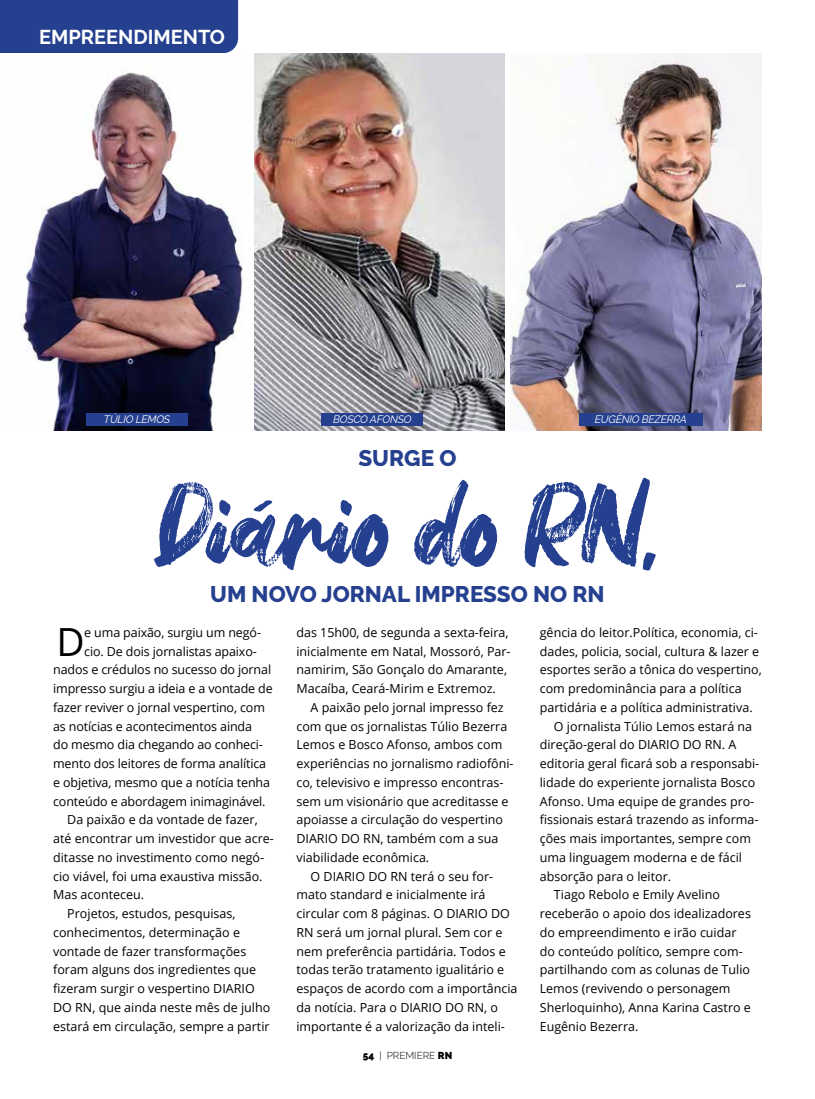
<style>
.page{position:relative;width:815px;height:1099px;background:#fff}
.page>*{position:absolute;margin:0;border:0;box-sizing:border-box;transform-origin:0 0}
.t1{font:108.88px "Hey October";letter-spacing:-.01em;color:#25408f}
.t2{font:38.75px "Open Sans";color:#000}
.t3{font:800 22.5px "Raleway";color:#25408f}
.t4{font:700 20px "Raleway";color:#fff}
.t5{font:12.5px/18.8px "Open Sans";color:#000}
.t6{font:italic 10.75px "Raleway";letter-spacing:-.02em;color:#fff}
.t7{font:300 10px "Raleway";color:#000}
.s1{font-weight:900}
</style>
<div class="page">
<div style="left:0;top:0;width:238px;height:53px;background:#25408f"></div>
<img style="left:21px;top:71px;width:222px;height:359px">
<img style="left:254px;top:53px;width:250px;height:377px">
<img style="left:511px;top:53px;width:251px;height:377px">
<div style="left:86px;top:413px;width:102px;height:12px;background:#25408f"></div>
<div style="left:322px;top:413px;width:101px;height:12px;background:#25408f"></div>
<div style="left:579px;top:413px;width:123px;height:12px;background:#25408f"></div>
<h3 class="t4" style="left:39px;top:25px;width:187px">EMPREENDIMENTO</h3>
<p class="t6" style="left:104px;top:413px;width:68px">TÚLIO LEMOS</p>
<p class="t6" style="left:333px;top:413px;width:80px">BOSCO AFONSO</p>
<p class="t6" style="left:595px;top:413px;width:93px">EUGÊNIO BEZERRA</p>
<h3 class="t3" style="left:358px;top:445px;width:100px">SURGE O</h3>
<h1 class="t1" style="left:156px;top:465px;width:505px">Diário do RN,</h1>
<h3 class="t3" style="left:210px;top:581px;width:396px">UM NOVO JORNAL IMPRESSO NO RN</h3>
<h2 class="t2" style="left:56px;top:615px;width:30px">D</h2>
<p class="t5" style="left:84px;top:622px;width:178px">e uma paixão, surgiu um negó-</p>
<p class="t5" style="left:84px;top:641px;width:174px">cio. De dois jornalistas apaixo-</p>
<p class="t5" style="left:53px;top:660px;width:219px">nados e crédulos no sucesso do jornal</p>
<p class="t5" style="left:53px;top:678px;width:221px">impresso surgiu a ideia e a vontade de</p>
<p class="t5" style="left:53px;top:697px;width:213px">fazer reviver o jornal vespertino, com</p>
<p class="t5" style="left:53px;top:716px;width:200px">as notícias e acontecimentos ainda</p>
<p class="t5" style="left:53px;top:735px;width:211px">do mesmo dia chegando ao conheci-</p>
<p class="t5" style="left:53px;top:753px;width:215px">mento dos leitores de forma analítica</p>
<p class="t5" style="left:53px;top:772px;width:218px">e objetiva, mesmo que a notícia tenha</p>
<p class="t5" style="left:53px;top:791px;width:214px">conteúdo e abordagem inimaginável.</p>
<p class="t5" style="left:67px;top:810px;width:192px">Da paixão e da vontade de fazer,</p>
<p class="t5" style="left:53px;top:828px;width:222px">até encontrar um investidor que acre-</p>
<p class="t5" style="left:53px;top:847px;width:213px">ditasse no investimento como negó-</p>
<p class="t5" style="left:53px;top:866px;width:211px">cio viável, foi uma exaustiva missão.</p>
<p class="t5" style="left:53px;top:885px;width:92px">Mas aconteceu.</p>
<p class="t5" style="left:67px;top:903px;width:170px">Projetos, estudos, pesquisas,</p>
<p class="t5" style="left:53px;top:922px;width:188px">conhecimentos, determinação e</p>
<p class="t5" style="left:53px;top:941px;width:195px">vontade de fazer transformações</p>
<p class="t5" style="left:53px;top:960px;width:204px">foram alguns dos ingredientes que</p>
<p class="t5" style="left:53px;top:978px;width:203px">fizeram surgir o vespertino DIARIO</p>
<p class="t5" style="left:53px;top:997px;width:219px">DO RN, que ainda neste mês de julho</p>
<p class="t5" style="left:53px;top:1016px;width:218px">estará em circulação, sempre a partir</p>
<p class="t5" style="left:296px;top:622px;width:216px">das 15h00, de segunda a sexta-feira, inicialmente em Natal, Mossoró, Par&shy;namirim, São Gonçalo do Amarante, Macaíba, Ceará-Mirim e Extremoz.</p>
<p class="t5" style="left:311px;top:697px;width:195px">A paixão pelo jornal impresso fez</p>
<p class="t5" style="left:296px;top:716px;width:212px">com que os jornalistas Túlio Bezerra</p>
<p class="t5" style="left:296px;top:735px;width:207px">Lemos e Bosco Afonso, ambos com</p>
<p class="t5" style="left:296px;top:753px;width:219px">experiências no jornalismo radiofôni-</p>
<p class="t5" style="left:296px;top:772px;width:208px">co, televisivo e impresso encontras-</p>
<p class="t5" style="left:296px;top:791px;width:214px">sem um visionário que acreditasse e</p>
<p class="t5" style="left:296px;top:810px;width:208px">apoiasse a circulação do vespertino</p>
<p class="t5" style="left:296px;top:828px;width:203px">DIARIO DO RN, também com a sua</p>
<p class="t5" style="left:296px;top:847px;width:134px">viabilidade econômica.</p>
<p class="t5" style="left:311px;top:866px;width:184px">O DIARIO DO RN terá o seu for-</p>
<p class="t5" style="left:296px;top:885px;width:191px">mato standard e inicialmente irá</p>
<p class="t5" style="left:296px;top:903px;width:215px">circular com 8 páginas. O DIARIO DO</p>
<p class="t5" style="left:296px;top:922px;width:207px">RN será um jornal plural. Sem cor e</p>
<p class="t5" style="left:296px;top:941px;width:211px">nem preferência partidária. Todos e</p>
<p class="t5" style="left:296px;top:960px;width:209px">todas terão tratamento igualitário e</p>
<p class="t5" style="left:296px;top:978px;width:223px">espaços de acordo com a importância</p>
<p class="t5" style="left:296px;top:997px;width:203px">da notícia. Para o DIARIO DO RN, o</p>
<p class="t5" style="left:296px;top:1016px;width:210px">importante é a valorização da inteli-</p>
<p class="t7" style="left:363px;top:1049px;width:91px"><span class="s1">54</span> | PREMIERE <span class="s1">RN</span></p>
<p class="t5" style="left:540px;top:622px;width:220px">gência do leitor.Política, economia, ci-</p>
<p class="t5" style="left:540px;top:641px;width:221px">dades, policia, social, cultura &amp; lazer e</p>
<p class="t5" style="left:540px;top:660px;width:224px">esportes serão a tônica do vespertino,</p>
<p class="t5" style="left:540px;top:678px;width:203px">com predominância para a política</p>
<p class="t5" style="left:540px;top:697px;width:214px">partidária e a política administrativa.</p>
<p class="t5" style="left:554px;top:716px;width:200px">O jornalista Túlio Lemos estará na</p>
<p class="t5" style="left:540px;top:735px;width:198px">direção-geral do DIARIO DO RN. A</p>
<p class="t5" style="left:540px;top:753px;width:221px">editoria geral ficará sob a responsabi-</p>
<p class="t5" style="left:540px;top:772px;width:217px">lidade do experiente jornalista Bosco</p>
<p class="t5" style="left:540px;top:791px;width:216px">Afonso. Uma equipe de grandes pro-</p>
<p class="t5" style="left:540px;top:810px;width:220px">fissionais estará trazendo as informa-</p>
<p class="t5" style="left:540px;top:828px;width:213px">ções mais importantes, sempre com</p>
<p class="t5" style="left:540px;top:847px;width:204px">uma linguagem moderna e de fácil</p>
<p class="t5" style="left:540px;top:866px;width:133px">absorção para o leitor.</p>
<p class="t5" style="left:554px;top:885px;width:168px">Tiago Rebolo e Emily Avelino</p>
<p class="t5" style="left:540px;top:903px;width:213px">receberão o apoio dos idealizadores</p>
<p class="t5" style="left:540px;top:922px;width:198px">do empreendimento e irão cuidar</p>
<p class="t5" style="left:540px;top:941px;width:204px">do conteúdo político, sempre com-</p>
<p class="t5" style="left:540px;top:960px;width:212px">partilhando com as colunas de Tulio</p>
<p class="t5" style="left:540px;top:978px;width:192px">Lemos (revivendo o personagem</p>
<p class="t5" style="left:540px;top:997px;width:213px">Sherloquinho), Anna Karina Castro e</p>
<p class="t5" style="left:540px;top:1016px;width:100px">Eugênio Bezerra.</p>
</div>
